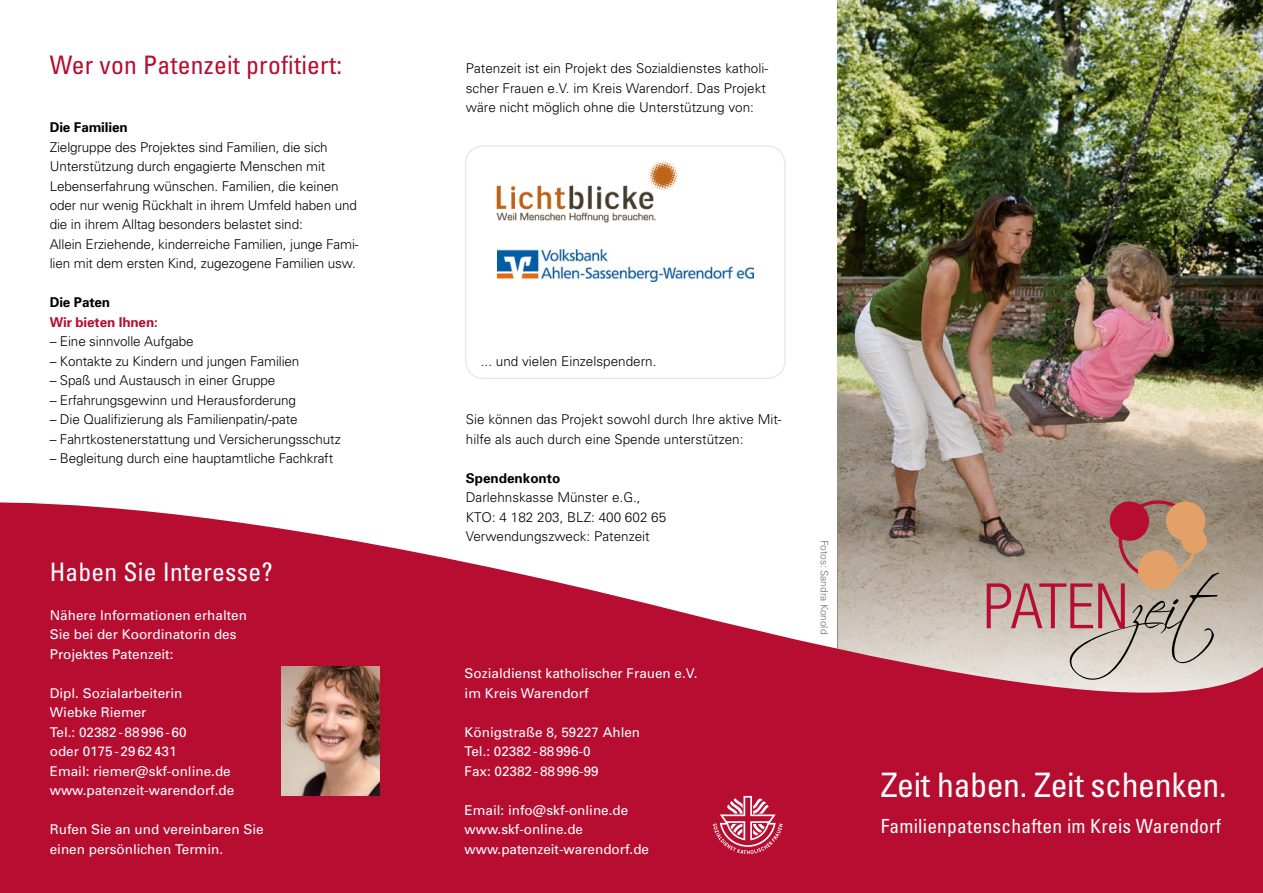
<style>
.page{position:relative;width:1263px;height:893px;background:#fff}
.page>*{position:absolute;margin:0;border:0;box-sizing:border-box;transform-origin:0 0}
.t1{font:condensed 33.75px "Univers";letter-spacing:-.01em;color:#fff}
.t2{font:condensed 25.5px "Univers";letter-spacing:.01em;color:#b70d30}
.t3{font:condensed 25.5px "Univers";letter-spacing:.01em;color:#fff}
.t4{font:condensed 19.5px "Univers";letter-spacing:.01em;color:#fff}
.t5{font:300 13.5px/19.5px "Univers";letter-spacing:-.01em;color:#000}
.t6{font:13.5px/19.5px "Univers";color:#fff}
.t7{font:700 13.5px "Univers";letter-spacing:-.01em;color:#000}
.t8{font:700 13.5px "Univers";letter-spacing:-.01em;color:#b70d30}
.t9{font:300 10.2px "Univers";letter-spacing:-.01em;color:#707172}
</style>
<div class="page">
<img style="left:838px;top:0;width:425px;height:460px">
<svg style="left:0;top:460px;width:1263px;height:433px;fill:#b70d30"></svg>
<div style="left:465px;top:145px;width:321px;height:234px;border:2px solid #e9e9ea;border-radius:18px"></div>
<svg style="left:987px;top:499px;width:232px;height:181px;background:#b7a399"></svg>
<div style="left:1110px;top:501px;width:39px;height:40px;background:#b70d30;border-radius:50%"></div>
<div style="left:1166px;top:501px;width:39px;height:40px;background:#e3a167;border-radius:50%"></div>
<div style="left:1138px;top:550px;width:39px;height:39px;background:#e3a167;border-radius:50%"></div>
<div style="left:1181px;top:528px;width:26px;height:25px;background:#e3a167;border-radius:50%"></div>
<img style="left:496px;top:160px;width:183px;height:63px">
<img style="left:498px;top:249px;width:255px;height:32px">
<img style="left:281px;top:666px;width:99px;height:129px">
<svg style="left:713px;top:796px;width:70px;height:58px;background:#c84963"></svg>
<h2 class="t2" style="left:50px;top:48px;width:294px">Wer von Patenzeit profitiert:</h2>
<p class="t7" style="left:50px;top:119px;width:80px">Die Familien</p>
<p class="t5" style="left:50px;top:137px;width:310px">Zielgruppe des Projektes sind Familien, die sich Unterstützung durch engagierte Menschen mit Lebenserfahrung wünschen. Familien, die keinen oder nur wenig Rückhalt in ihrem Umfeld haben und die in ihrem Alltag besonders belastet sind:<br>Allein Erziehende, kinderreiche Familien, junge Fami&shy;lien mit dem ersten Kind, zugezogene Familien usw.</p>
<p class="t7" style="left:50px;top:294px;width:62px">Die Paten</p>
<p class="t8" style="left:50px;top:313px;width:110px">Wir bieten Ihnen:</p>
<p class="t5" style="left:50px;top:332px;width:145px">– Eine sinnvolle Aufgabe</p>
<p class="t5" style="left:50px;top:351px;width:251px">– Kontakte zu Kindern und jungen Familien</p>
<p class="t5" style="left:50px;top:371px;width:227px">– Spaß und Austausch in einer Gruppe</p>
<p class="t5" style="left:50px;top:390px;width:248px">– Erfahrungsgewinn und Herausforderung</p>
<p class="t5" style="left:50px;top:410px;width:249px">– Die Qualifizierung als Familienpatin/-pate</p>
<p class="t5" style="left:50px;top:429px;width:292px">– Fahrtkostenerstattung und Versicherungsschutz</p>
<p class="t5" style="left:50px;top:449px;width:285px">– Begleitung durch eine hauptamtliche Fachkraft</p>
<h2 class="t3" style="left:50px;top:555px;width:224px">Haben Sie Interesse?</h2>
<p class="t6" style="left:50px;top:605px;width:199px">Nähere Informationen erhalten<br>Sie bei der Koordinatorin des<br>Projektes Patenzeit:</p>
<p class="t6" style="left:50px;top:683px;width:186px">Dipl. Sozialarbeiterin<br>Wiebke Riemer<br>Tel.: 02382-88996-60<br>oder 0175-2962431<br>Email: riemer@skf-online.de www.patenzeit-warendorf.de</p>
<p class="t6" style="left:50px;top:819px;width:215px">Rufen Sie an und vereinbaren Sie einen persönlichen Termin.</p>
<p class="t5" style="left:466px;top:59px;width:304px">Patenzeit ist ein Projekt des Sozialdienstes katholi&shy;scher Frauen e.V. im Kreis Warendorf. Das Projekt wäre nicht möglich ohne die Unterstützung von:</p>
<p class="t5" style="left:481px;top:351px;width:177px">... und vielen Einzelspendern.</p>
<p class="t5" style="left:466px;top:410px;width:317px">Sie können das Projekt sowohl durch Ihre aktive Mit&shy;hilfe als auch durch eine Spende unterstützen:</p>
<p class="t7" style="left:466px;top:469px;width:96px">Spendenkonto</p>
<p class="t5" style="left:466px;top:488px;width:202px">Darlehnskasse Münster e.G.,<br>KTO: 4 182 203, BLZ: 400 602 65<br>Verwendungszweck: Patenzeit</p>
<p class="t6" style="left:465px;top:663px;width:234px">Sozialdienst katholischer Frauen e.V. im Kreis Warendorf</p>
<p class="t6" style="left:465px;top:722px;width:177px">Königstraße 8, 59227 Ahlen<br>Tel.: 02382-88996-0<br>Fax: 02382-88996-99</p>
<p class="t6" style="left:465px;top:800px;width:186px">Email: info@skf-online.de www.skf-online.de www.patenzeit-warendorf.de</p>
<p class="t9" style="left:830px;top:540px;width:96px;rotate:90deg">Fotos: Sandra Konold</p>
<h1 class="t1" style="left:881px;top:763px;width:347px">Zeit haben. Zeit schenken.</h1>
<h3 class="t4" style="left:881px;top:814px;width:342px">Familienpatenschaften im Kreis Warendorf</h3>
</div>
